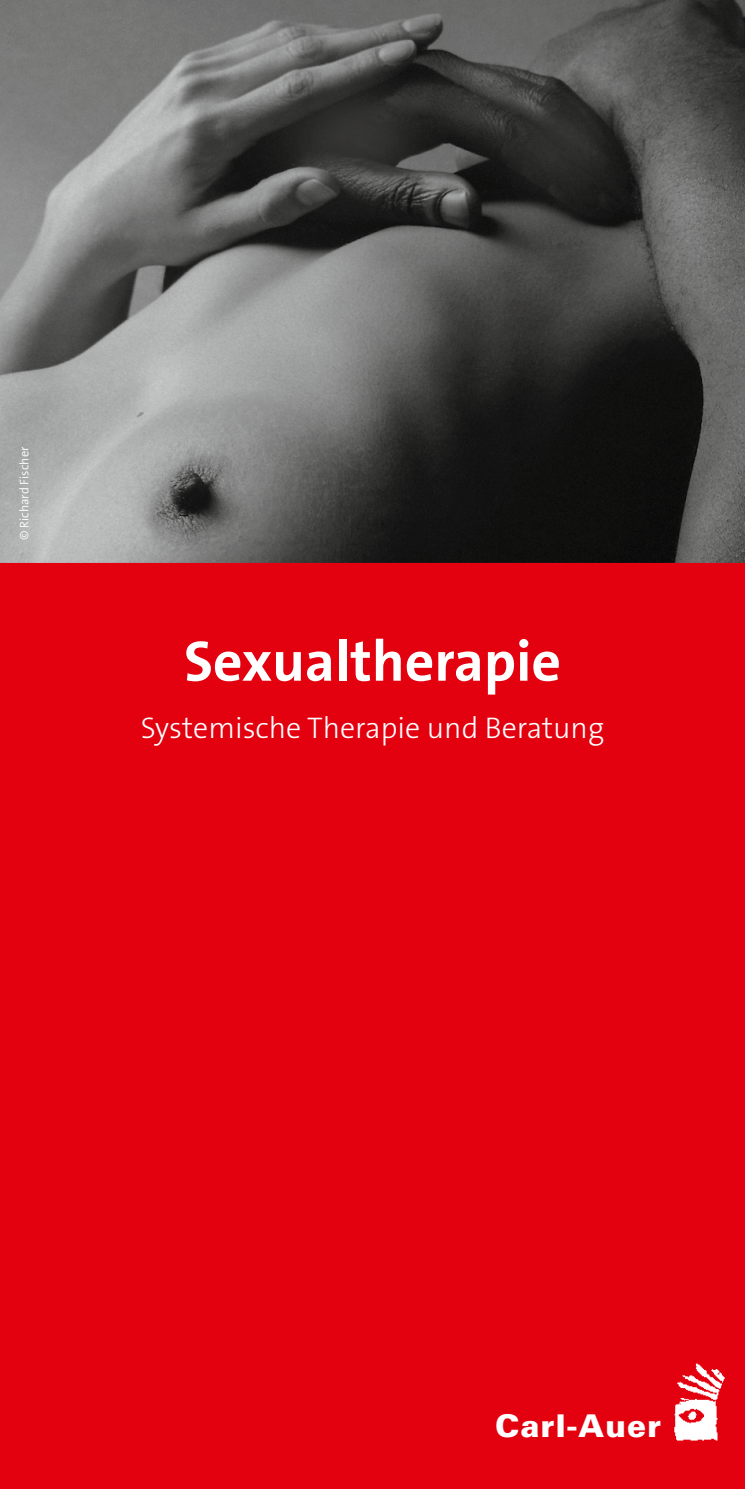
<style>
.page{position:relative;width:745px;height:1489px;background:#fff}
.page>*{position:absolute;margin:0;border:0;box-sizing:border-box;transform-origin:0 0}
.t1{font:700 57.5px "The Sans Os F";color:#fff}
.t2{font:900 31.25px "Univers";letter-spacing:.03em;color:#fff}
.t3{font:300 30px "The Sans Os F";color:#fff}
.t4{font:300 12.5px "The Sans Os F";color:#fff}
</style>
<div class="page">
<div style="left:0;top:562px;width:744px;height:926px;background:#e3000f"></div>
<img style="left:0;top:0;width:744px;height:562px">
<img style="left:674px;top:1363px;width:51px;height:78px">
<p class="t4" style="left:16px;top:540px;width:95px;rotate:-90deg">© Richard Fischer</p>
<h1 class="t1" style="left:184px;top:624px;width:378px">Sexualtherapie</h1>
<p class="t3" style="left:141px;top:708px;width:464px">Systemische Therapie und Beratung</p>
<p class="t2" style="left:494px;top:1406px;width:167px">Carl-Auer</p>
</div>
